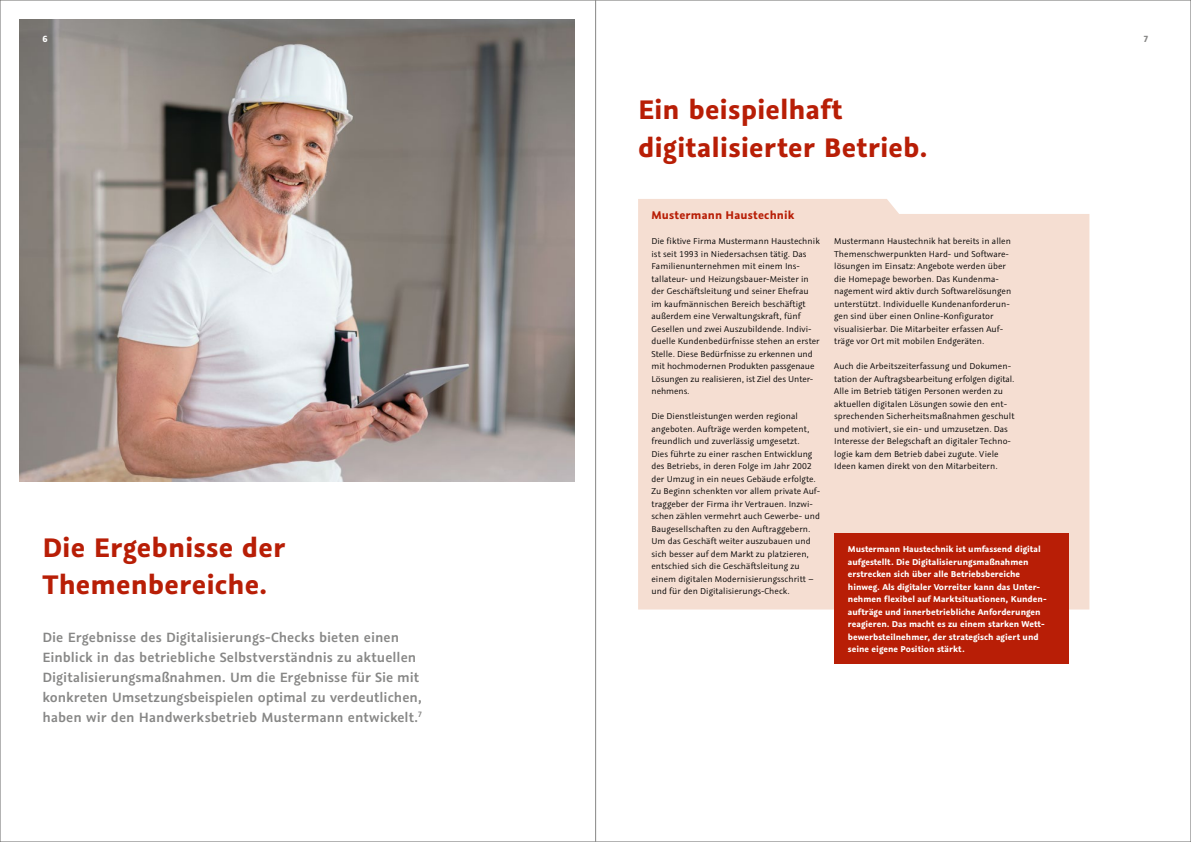
<style>
.page{position:relative;width:1191px;height:842px;background:#fff}
.page>*{position:absolute;margin:0;border:0;box-sizing:border-box;transform-origin:0 0}
.t1{font:700 30px/37.5px "Graublau Sans";letter-spacing:.005em;color:#b81e06}
.t2{font:600 15px/20px "Graublau Sans";letter-spacing:.005em;color:#878786}
.t3{font:700 12.5px "Graublau Sans";letter-spacing:.015em;color:#b81e06}
.t4{font:700 10px "Graublau Sans";color:#878786}
.t5{font:700 10px "Graublau Sans";color:#fff}
.t6{font:9.5px/12.5px "Graublau Sans";letter-spacing:.005em;color:#000}
.t7{font:700 9.5px/12.5px "Graublau Sans";letter-spacing:.005em;color:#fff}
</style>
<div class="page">
<img style="left:20px;top:20px;width:554px;height:462px">
<div style="left:638px;top:199px;width:451px;height:410px;background:#f5ded2"></div>
<div style="left:834px;top:533px;width:235px;height:131px;background:#b81e06"></div>
<hr style="left:595px;top:0;width:1px;height:842px;background:#878786">
<p class="t5" style="left:43px;top:33px;width:7px">6</p>
<h1 class="t1" style="left:43px;top:528px;width:244px">Die Ergebnisse der<br>Themenbereiche.</h1>
<p class="t2" style="left:43px;top:627px;width:381px">Die Ergebnisse des Digitalisierungs-Checks bieten einen Einblick in das betriebliche Selbstverständnis zu aktuellen Digitalisierungsmaßnahmen. Um die Ergebnisse für Sie mit konkreten Umsetzungsbeispielen optimal zu verdeutlichen, haben wir den Handwerksbetrieb Mustermann entwickelt.<sup>7</sup></p>
<h1 class="t1" style="left:638px;top:91px;width:291px">Ein beispielhaft digitalisierter Betrieb.</h1>
<h3 class="t3" style="left:651px;top:207px;width:144px">Mustermann Haustechnik</h3>
<p class="t6" style="left:651px;top:235px;width:170px">Die fiktive Firma Mustermann Haustechnik ist seit 1993 in Niedersachsen tätig. Das Familienunternehmen mit einem Ins&shy;tallateur- und Heizungsbauer-Meister in der Geschäftsleitung und seiner Ehefrau im kaufmännischen Bereich beschäftigt außerdem eine Verwaltungskraft, fünf Gesellen und zwei Auszubildende. Indivi&shy;duelle Kundenbedürfnisse stehen an erster Stelle. Diese Bedürfnisse zu erkennen und mit hochmodernen Produkten passgenaue Lösungen zu realisieren, ist Ziel des Unter&shy;nehmens.</p>
<p class="t6" style="left:651px;top:410px;width:170px">Die Dienstleistungen werden regional angeboten. Aufträge werden kompetent, freundlich und zuverlässig umgesetzt.<br>Dies führte zu einer raschen Entwicklung des Betriebs, in deren Folge im Jahr 2002 der Umzug in ein neues Gebäude erfolgte.<br>Zu Beginn schenkten vor allem private Auf&shy;traggeber der Firma ihr Vertrauen. Inzwi&shy;schen zählen vermehrt auch Gewerbe- und Baugesellschaften zu den Auftraggebern.<br>Um das Geschäft weiter auszubauen und sich besser auf dem Markt zu platzieren, entschied sich die Geschäftsleitung zu einem digitalen Modernisierungsschritt – und für den Digitalisierungs-Check.</p>
<p class="t6" style="left:834px;top:235px;width:178px">Mustermann Haustechnik hat bereits in allen Themenschwerpunkten Hard- und Software&shy;lösungen im Einsatz: Angebote werden über die Homepage beworben. Das Kundenma&shy;nagement wird aktiv durch Softwarelösungen unterstützt. Individuelle Kundenanforderun&shy;gen sind über einen Online-Konfigurator visualisierbar. Die Mitarbeiter erfassen Auf&shy;träge vor Ort mit mobilen Endgeräten.</p>
<p class="t6" style="left:834px;top:360px;width:182px">Auch die Arbeitszeiterfassung und Dokumen&shy;tation der Auftragsbearbeitung erfolgen digital.<br>Alle im Betrieb tätigen Personen werden zu aktuellen digitalen Lösungen sowie den ent&shy;sprechenden Sicherheitsmaßnahmen geschult und motiviert, sie ein- und umzusetzen. Das Interesse der Belegschaft an digitaler Techno&shy;logie kam dem Betrieb dabei zugute. Viele Ideen kamen direkt von den Mitarbeitern.</p>
<p class="t7" style="left:848px;top:543px;width:200px">Mustermann Haustechnik ist umfassend digital aufgestellt. Die Digitalisierungsmaßnahmen erstrecken sich über alle Betriebsbereiche hinweg. Als digitaler Vorreiter kann das Unter&shy;nehmen flexibel auf Marktsituationen, Kunden&shy;aufträge und innerbetriebliche Anforderungen reagieren. Das macht es zu einem starken Wett&shy;bewerbsteilnehmer, der strategisch agiert und seine eigene Position stärkt.</p>
<p class="t4" style="left:1143px;top:33px;width:7px">7</p>
</div>
